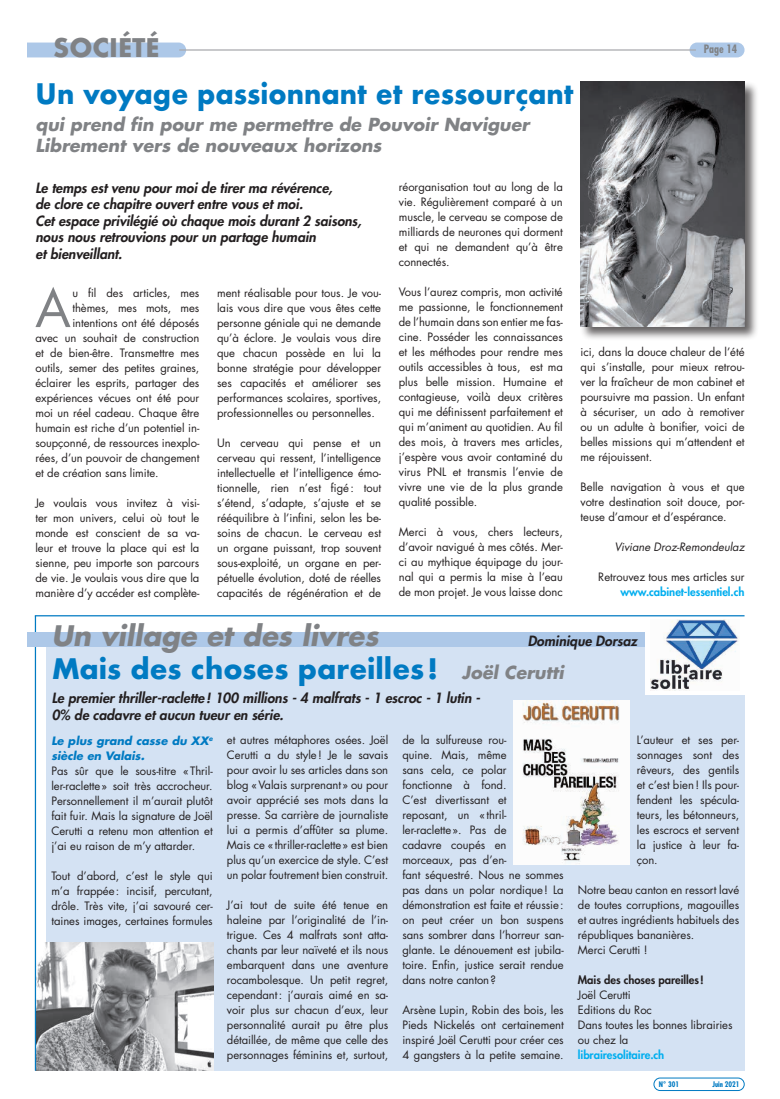
<style>
.page{position:relative;width:780px;height:1099px;background:#fff}
.page>*{position:absolute;margin:0;border:0;box-sizing:border-box;transform-origin:0 0}
.Texte{font:51px "Futura";color:#808285}
.t1{font:700 27.5px "Futura";color:#007ac2}
.t2{font:700 27.5px "Futura";color:#007ac2;scale:.95 1}
.t3{font:italic 700 27.5px "Futura";color:#808285}
.Chapo{font:700 25px "Futura";color:#808285}
.t4{font:italic 700 17.5px "Futura";color:#808285}
.Chapo-2{font:italic 800 13.75px "Futura";color:#231f20}
.Texte-2{font:11.25px/15px "Futura";letter-spacing:-.005em;color:#231f20;text-align:justify}
.Texte-3{font:800 11.25px "Futura";letter-spacing:-.005em;color:#00aeef}
.Texte-4{font:italic 700 11.25px/15px "Futura";color:#007ac2}
.Texte-5{font:800 11.25px "Futura";letter-spacing:-.005em;color:#231f20}
.Texte-6{font:italic 11.25px "Futura";letter-spacing:-.005em;color:#231f20}
.t5{font:700 condensed 11.25px "Futura";color:#808285}
.Chapo-3{font:700 condensed 7.5px "Futura";color:#007ac2}
.s1{font-style:italic;font-size:17.5px;color:#808285}
</style>
<div class="page">
<div style="left:46px;top:639px;width:698px;height:431px;background:#d4e2f3"></div>
<img style="left:36px;top:942px;width:177px;height:128px">
<hr style="left:35px;top:615px;width:1px;height:455px;background:#007ac2">
<div style="left:689px;top:43px;width:55px;height:14px;background:#adc8e8;border-radius:7px"></div>
<div style="left:653px;top:1077px;width:91px;height:13px;border:1px solid #007ac2;border-radius:6px"></div>
<div style="left:27px;top:632px;width:717px;height:14px;background:#adc8e8"></div>
<div style="left:580px;top:81px;width:179px;height:259px;background:#231f20;opacity:.7"></div>
<img style="left:580px;top:81px;width:164px;height:245px">
<div style="left:645px;top:615px;width:99px;height:79px;background:#fff"></div>
<img style="left:650px;top:619px;width:89px;height:71px">
<hr style="left:35px;top:615px;width:709px;height:1px;background:#007ac2">
<img style="left:513px;top:700px;width:116px;height:164px">
<div style="left:9px;top:43px;width:177px;height:14px;background:#adc8e8;border-radius:7px"></div>
<div style="left:0;top:0;width:27px;height:63px;background:#fff"></div>
<hr style="left:179px;top:49px;width:517px;height:2px;background:#a8a9ad">
<p class="Chapo" style="left:53px;top:30px;width:108px">SOCIÉTÉ</p>
<p class="t5" style="left:703px;top:42px;width:35px">Page 14</p>
<p class="t2" style="left:35px;top:74px;width:568px">Un voyage passionnant et ressourçant</p>
<p class="t4" style="left:35px;top:112px;width:495px">qui prend fin pour me permettre de Pouvoir Naviguer</p>
<p class="t4" style="left:35px;top:133px;width:347px">Librement vers de nouveaux horizons</p>
<p class="Chapo-2" style="left:35px;top:179px;width:298px">Le temps est venu pour moi de tirer ma révérence,</p>
<p class="Chapo-2" style="left:35px;top:195px;width:269px">de clore ce chapitre ouvert entre vous et moi.</p>
<p class="Chapo-2" style="left:35px;top:212px;width:327px">Cet espace privilégié où chaque mois durant 2 saisons,</p>
<p class="Chapo-2" style="left:35px;top:228px;width:282px">nous nous retrouvions pour un partage humain</p>
<p class="Chapo-2" style="left:35px;top:245px;width:88px">et bienveillant.</p>
<p class="Texte-2" style="left:399px;top:179px;width:165px">réorganisation tout au long de la vie. Régulièrement comparé à un muscle, le cerveau se compose de milliards de neurones qui dorment et qui ne demandent qu’à être connectés.</p>
<p class="Texte-2" style="left:399px;top:284px;width:165px">Vous l’aurez compris, mon activité me passionne, le fonctionnement de l’humain dans son entier me fas&shy;cine. Posséder les connaissances et les méthodes pour rendre mes outils accessibles à tous, est ma plus belle mission. Humaine et contagieuse, voilà deux critères qui me définissent parfaitement et qui m’animent au quotidien. Au fil des mois, à travers mes articles, j’espère vous avoir contaminé du virus PNL et transmis l’envie de vivre une vie de la plus grande qualité possible.</p>
<p class="Texte-2" style="left:399px;top:524px;width:165px">Merci à vous, chers lecteurs, d’avoir navigué à mes côtés. Mer&shy;ci au mythique équipage du jour&shy;nal qui a permis la mise à l’eau de mon projet. Je vous laisse donc</p>
<p class="Texte" style="left:35px;top:276px;width:37px">A</p>
<p class="Texte-2" style="left:72px;top:285px;width:128px">u fil des articles, mes</p>
<p class="Texte-2" style="left:217px;top:285px;width:165px">ment réalisable pour tous. Je vou&shy;lais vous dire que vous êtes cette personne géniale qui ne demande qu’à éclore. Je voulais vous dire que chacun possède en lui la bonne stratégie pour développer ses capacités et améliorer ses performances scolaires, sportives, professionnelles ou personnelles.</p>
<p class="Texte-2" style="left:217px;top:435px;width:165px">Un cerveau qui pense et un cerveau qui ressent, l’intelligence intellectuelle et l’intelligence émo&shy;tionnelle, rien n’est figé: tout s’étend, s’adapte, s’ajuste et se rééquilibre à l’infini, selon les be&shy;soins de chacun. Le cerveau est un organe puissant, trop souvent sous-exploité, un organe en per&shy;pétuelle évolution, doté de réelles capacités de régénération et de</p>
<p class="Texte-2" style="left:72px;top:300px;width:128px">thèmes, mes mots, mes</p>
<p class="Texte-2" style="left:72px;top:315px;width:128px">intentions ont été déposés</p>
<p class="Texte-2" style="left:35px;top:330px;width:165px">avec un souhait de construction</p>
<p class="Texte-2" style="left:35px;top:345px;width:165px">et de bien-être. Transmettre mes</p>
<p class="Texte-2" style="left:35px;top:360px;width:165px">outils, semer des petites graines,</p>
<p class="Texte-2" style="left:35px;top:375px;width:165px">éclairer les esprits, partager des</p>
<p class="Texte-2" style="left:35px;top:390px;width:165px">expériences vécues ont été pour</p>
<p class="Texte-2" style="left:35px;top:405px;width:165px">moi un réel cadeau. Chaque être</p>
<p class="Texte-2" style="left:35px;top:420px;width:165px">humain est riche d’un potentiel in-</p>
<p class="Texte-2" style="left:35px;top:435px;width:165px">soupçonné, de ressources inexplo-</p>
<p class="Texte-2" style="left:35px;top:450px;width:165px">rées, d’un pouvoir de changement</p>
<p class="Texte-2" style="left:35px;top:465px;width:125px">et de création sans limite.</p>
<p class="Texte-2" style="left:35px;top:495px;width:165px">Je voulais vous invitez à visi&shy;ter mon univers, celui où tout le monde est conscient de sa va&shy;leur et trouve la place qui est la sienne, peu importe son parcours de vie. Je voulais vous dire que la manière d’y accéder est complète-</p>
<p class="Texte-2" style="left:580px;top:344px;width:165px">ici, dans la douce chaleur de l’été qui s’installe, pour mieux retrou&shy;ver la fraîcheur de mon cabinet et poursuivre ma passion. Un enfant à sécuriser, un ado à remotiver ou un adulte à bonifier, voici de belles missions qui m’attendent et me réjouissent.</p>
<p class="Texte-2" style="left:580px;top:479px;width:165px">Belle navigation à vous et que votre destination soit douce, por&shy;teuse d’amour et d’espérance.</p>
<p class="Texte-6" style="left:614px;top:540px;width:132px">Viviane Droz-Remondeulaz</p>
<p class="Texte-2" style="left:598px;top:569px;width:148px">Retrouvez tous mes articles sur</p>
<p class="Texte-3" style="left:620px;top:585px;width:126px">www.cabinet-lessentiel.ch</p>
<p class="t3" style="left:51px;top:617px;width:328px">Un village et des livres</p>
<p class="Chapo-2" style="left:527px;top:632px;width:111px">Dominique Dorsaz</p>
<p class="t1" style="left:52px;top:649px;width:513px">Mais des choses pareilles! <span class="s1">Joël Cerutti</span></p>
<p class="Chapo-2" style="left:52px;top:689px;width:430px">Le premier thriller-raclette ! 100 millions - 4 malfrats - 1 escroc - 1 lutin -</p>
<p class="Chapo-2" style="left:52px;top:705px;width:233px">0% de cadavre et aucun tueur en série.</p>
<p class="Texte-4" style="left:51px;top:732px;width:163px">Le plus grand casse du XX<sup>e </sup>siècle en Valais.</p>
<p class="Texte-2" style="left:51px;top:763px;width:163px">Pas sûr que le sous-titre «Thril&shy;ler-raclette» soit très accrocheur.<br>Personnellement il m’aurait plutôt fait fuir. Mais la signature de Joël Cerutti a retenu mon attention et j’ai eu raison de m’y attarder.</p>
<p class="Texte-2" style="left:51px;top:868px;width:163px">Tout d’abord, c’est le style qui m’a frappée: incisif, percutant, drôle. Très vite, j’ai savouré cer&shy;taines images, certaines formules</p>
<p class="Texte-2" style="left:227px;top:732px;width:163px">et autres métaphores osées. Joël Cerutti a du style! Je le savais pour avoir lu ses articles dans son blog «Valais surprenant» ou pour avoir apprécié ses mots dans la presse. Sa carrière de journaliste lui a permis d’affûter sa plume.<br>Mais ce «thriller-raclette» est bien plus qu’un exercice de style. C’est un polar foutrement bien construit.</p>
<p class="Texte-2" style="left:227px;top:897px;width:163px">J’ai tout de suite été tenue en haleine par l’originalité de l’in&shy;trigue. Ces 4 malfrats sont atta&shy;chants par leur naïveté et ils nous embarquent dans une aventure rocambolesque. Un petit regret, cependant: j’aurais aimé en sa&shy;voir plus sur chacun d’eux, leur personnalité aurait pu être plus détaillée, de même que celle des personnages féminins et, surtout,</p>
<p class="Texte-2" style="left:402px;top:732px;width:163px;text-align:left">de la sulfureuse rou-<br>quine. Mais, même<br>sans cela, ce polar<br>fonctionne à fond.<br>C’est divertissant et<br>reposant, un «thril&shy;ler-raclette». Pas de<br>cadavre coupés en<br>morceaux, pas d’en-<br>fant séquestré. Nous ne sommes pas dans un polar nordique! La démonstration est faite et réussie: on peut créer un bon suspens sans sombrer dans l’horreur san&shy;glante. Le dénouement est jubila&shy;toire. Enfin, justice serait rendue dans notre canton?</p>
<p class="Texte-2" style="left:402px;top:1002px;width:163px">Arsène Lupin, Robin des bois, les Pieds Nickelés ont certainement inspiré Joël Cerutti pour créer ces 4 gangsters à la petite semaine.</p>
<p class="Texte-2" style="left:636px;top:732px;width:104px">L’auteur et ses per&shy;sonnages sont des rêveurs, des gentils et c’est bien! Ils pour&shy;fendent les spécula&shy;teurs, les bétonneurs, les escrocs et servent la justice à leur fa&shy;çon.</p>
<p class="Texte-2" style="left:578px;top:882px;width:163px">Notre beau canton en ressort lavé de toutes corruptions, magouilles et autres ingrédients habituels des républiques bananières.</p>
<p class="Texte-2" style="left:578px;top:942px;width:71px">Merci Cerutti !</p>
<p class="Texte-5" style="left:578px;top:973px;width:127px">Mais des choses pareilles !</p>
<p class="Texte-2" style="left:578px;top:987px;width:54px">Joël Cerutti</p>
<p class="Texte-2" style="left:578px;top:1002px;width:76px">Editions du Roc</p>
<p class="Texte-2" style="left:578px;top:1017px;width:156px">Dans toutes les bonnes librairies</p>
<p class="Texte-2" style="left:578px;top:1032px;width:52px">ou chez la</p>
<p class="Texte-3" style="left:578px;top:1047px;width:88px">librairesolitaire.ch</p>
<p class="Chapo-3" style="left:658px;top:1079px;width:22px">N° 301</p>
<p class="Chapo-3" style="left:712px;top:1079px;width:29px">Juin 2021</p>
</div>
